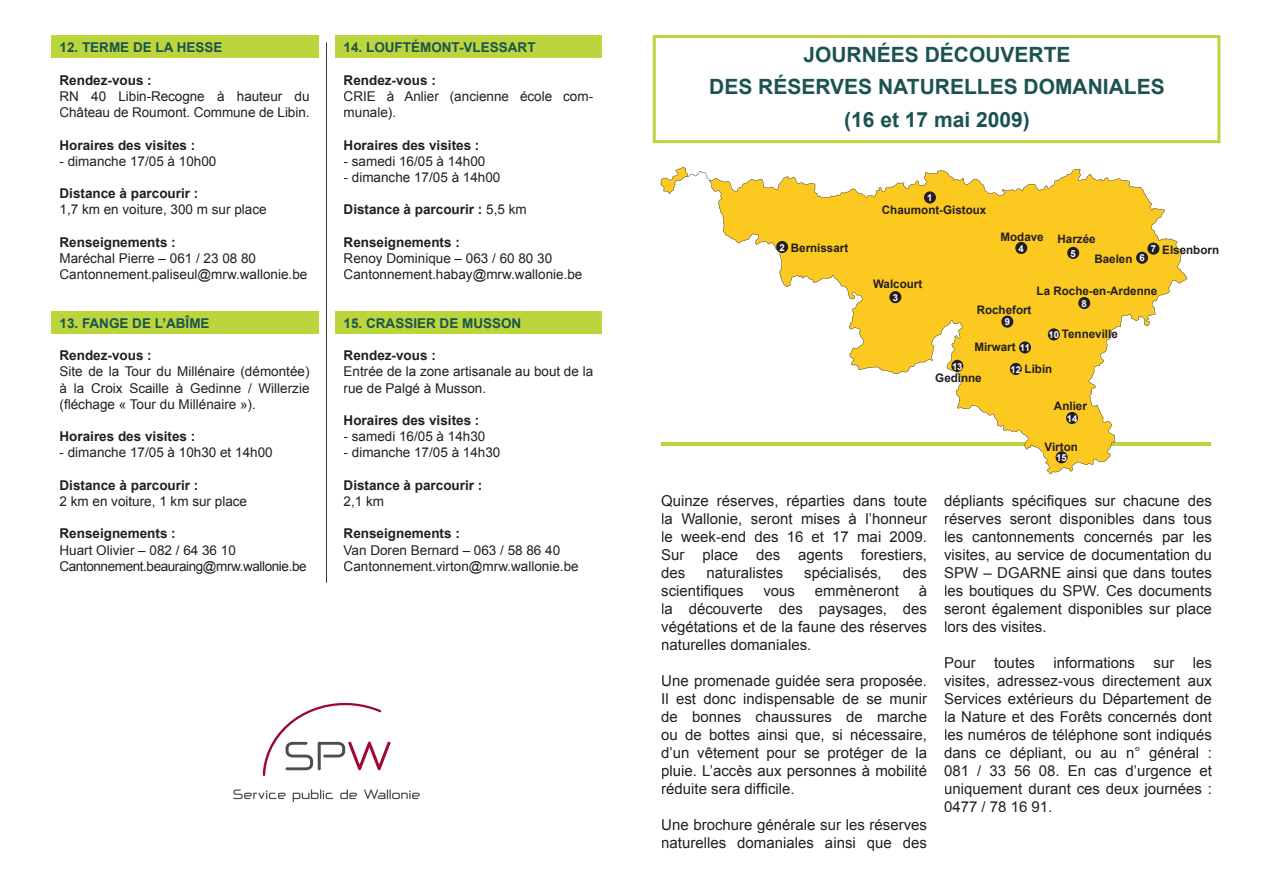
<style>
.page{position:relative;width:1263px;height:893px;background:#fff}
.page>*{position:absolute;margin:0;border:0;box-sizing:border-box;transform-origin:0 0}
.t1{font:700 21px/32.4px "Arial";color:#1b5351;text-align:center}
.t2{font:15px/18px "Arial";color:#231f20;text-align:justify}
.t3{font:13.5px/16.2px "Arial";color:#231f20}
.t4{font:700 13.5px "Arial";color:#231f20}
.t5{font:700 13.5px "Arial";color:#1b5351}
.t6{font:13.5px/16.2px "Arial";letter-spacing:-.03em;color:#231f20}
.t7{font:700 11.7px "Arial";color:#231f20}
.t8{font:700 9.6px "Arial";color:#fff}
.s1{font-weight:400}
</style>
<div class="page">
<hr style="left:653px;top:37px;width:3px;height:105px;background:#bcd53d">
<hr style="left:654px;top:140px;width:565px;height:3px;background:#bcd53d">
<hr style="left:1217px;top:37px;width:3px;height:105px;background:#bcd53d">
<hr style="left:654px;top:35px;width:565px;height:3px;background:#bcd53d">
<hr style="left:661px;top:443px;width:549px;height:3px;background:#bcd53d">
<div style="left:51px;top:35px;width:267px;height:23px;background:#bcd53d"></div>
<div style="left:51px;top:311px;width:267px;height:22px;background:#bcd53d"></div>
<div style="left:335px;top:35px;width:267px;height:23px;background:#bcd53d"></div>
<div style="left:335px;top:311px;width:267px;height:22px;background:#bcd53d"></div>
<svg style="left:660px;top:167px;width:49px;height:27px"></svg>
<svg style="left:709px;top:169px;width:478px;height:305px;fill:#fbc923"></svg>
<div style="left:924px;top:191px;width:12px;height:13px;background:#231f20;border-radius:50%"></div>
<div style="left:776px;top:241px;width:12px;height:12px;background:#231f20;border-radius:50%"></div>
<div style="left:889px;top:291px;width:12px;height:12px;background:#231f20;border-radius:50%"></div>
<div style="left:1015px;top:242px;width:12px;height:12px;background:#231f20;border-radius:50%"></div>
<div style="left:1067px;top:247px;width:12px;height:12px;background:#231f20;border-radius:50%"></div>
<div style="left:1136px;top:252px;width:12px;height:12px;background:#231f20;border-radius:50%"></div>
<div style="left:1147px;top:243px;width:12px;height:12px;background:#231f20;border-radius:50%"></div>
<div style="left:1078px;top:297px;width:12px;height:12px;background:#231f20;border-radius:50%"></div>
<div style="left:1001px;top:316px;width:12px;height:12px;background:#231f20;border-radius:50%"></div>
<div style="left:1048px;top:328px;width:12px;height:12px;background:#231f20;border-radius:50%"></div>
<div style="left:1019px;top:341px;width:12px;height:12px;background:#231f20;border-radius:50%"></div>
<div style="left:1010px;top:363px;width:12px;height:12px;background:#231f20;border-radius:50%"></div>
<div style="left:951px;top:360px;width:12px;height:12px;background:#231f20;border-radius:50%"></div>
<div style="left:1066px;top:412px;width:12px;height:12px;background:#231f20;border-radius:50%"></div>
<div style="left:1055px;top:451px;width:12px;height:12px;background:#231f20;border-radius:50%"></div>
<svg style="left:326px;top:43px;width:1px;height:540px"></svg>
<svg style="left:263px;top:702px;width:127px;height:74px"></svg>
<svg style="left:233px;top:789px;width:53px;height:10px"></svg>
<svg style="left:293px;top:789px;width:40px;height:13px"></svg>
<svg style="left:340px;top:789px;width:17px;height:10px"></svg>
<svg style="left:364px;top:789px;width:56px;height:10px"></svg>
<p class="t5" style="left:60px;top:39px;width:165px">12. TERME DE LA HESSE</p>
<p class="t4" style="left:60px;top:71px;width:94px">Rendez-vous :</p>
<p class="t3" style="left:60px;top:88px;width:251px">RN 40 Libin-Recogne à hauteur du<br>Château de Roumont. Commune de Libin.</p>
<p class="t4" style="left:60px;top:136px;width:137px">Horaires des visites :</p>
<p class="t3" style="left:60px;top:153px;width:158px">- dimanche 17/05 à 10h00</p>
<p class="t4" style="left:60px;top:185px;width:140px">Distance à parcourir :</p>
<p class="t3" style="left:60px;top:202px;width:209px">1,7 km en voiture, 300 m sur place</p>
<p class="t4" style="left:60px;top:233px;width:118px">Renseignements :</p>
<p class="t3" style="left:60px;top:250px;width:249px">Maréchal Pierre – 061 / 23 08 80<br>Cantonnement.paliseul@mrw.wallonie.be</p>
<p class="t5" style="left:60px;top:314px;width:152px">13. FANGE DE L’ABÎME</p>
<p class="t4" style="left:60px;top:347px;width:94px">Rendez-vous :</p>
<p class="t3" style="left:60px;top:364px;width:252px;text-align:justify">Site de la Tour du Millénaire (démontée) à la Croix Scaille à Gedinne / Willerzie (fléchage « Tour du Millénaire »).</p>
<p class="t4" style="left:60px;top:428px;width:137px">Horaires des visites :</p>
<p class="t3" style="left:60px;top:445px;width:215px">- dimanche 17/05 à 10h30 et 14h00</p>
<p class="t4" style="left:60px;top:476px;width:140px">Distance à parcourir :</p>
<p class="t3" style="left:60px;top:493px;width:189px">2 km en voiture, 1 km sur place</p>
<p class="t4" style="left:60px;top:525px;width:118px">Renseignements :</p>
<p class="t6" style="left:60px;top:542px;width:249px">Huart Olivier – 082 / 64 36 10<br>Cantonnement.beauraing@mrw.wallonie.be</p>
<p class="t5" style="left:344px;top:39px;width:194px">14. LOUFTÉMONT-VLESSART</p>
<p class="t4" style="left:344px;top:71px;width:94px">Rendez-vous :</p>
<p class="t3" style="left:344px;top:88px;width:251px">CRIE à Anlier (ancienne école com&shy;munale).</p>
<p class="t4" style="left:344px;top:136px;width:137px">Horaires des visites :</p>
<p class="t3" style="left:344px;top:153px;width:143px">- samedi 16/05 à 14h00</p>
<p class="t3" style="left:344px;top:169px;width:158px">- dimanche 17/05 à 14h00</p>
<p class="t4" style="left:344px;top:201px;width:185px">Distance à parcourir : <span class="s1">5,5 km</span></p>
<p class="t4" style="left:344px;top:233px;width:118px">Renseignements :</p>
<p class="t3" style="left:344px;top:250px;width:240px">Renoy Dominique – 063 / 60 80 30<br>Cantonnement.habay@mrw.wallonie.be</p>
<p class="t5" style="left:344px;top:314px;width:179px">15. CRASSIER DE MUSSON</p>
<p class="t4" style="left:344px;top:347px;width:94px">Rendez-vous :</p>
<p class="t3" style="left:344px;top:364px;width:251px">Entrée de la zone artisanale au bout de la rue de Palgé à Musson.</p>
<p class="t4" style="left:344px;top:411px;width:137px">Horaires des visites :</p>
<p class="t3" style="left:344px;top:428px;width:143px">- samedi 16/05 à 14h30</p>
<p class="t3" style="left:344px;top:445px;width:158px">- dimanche 17/05 à 14h30</p>
<p class="t4" style="left:344px;top:476px;width:140px">Distance à parcourir :</p>
<p class="t3" style="left:344px;top:493px;width:42px">2,1 km</p>
<p class="t4" style="left:344px;top:525px;width:118px">Renseignements :</p>
<p class="t3" style="left:344px;top:542px;width:237px">Van Doren Bernard – 063 / 58 86 40<br>Cantonnement.virton@mrw.wallonie.be</p>
<h1 class="t1" style="left:709px;top:39px;width:457px">JOURNÉES DÉCOUVERTE<br>DES RÉSERVES NATURELLES DOMANIALES (16 et 17 mai 2009)</h1>
<p class="t8" style="left:927px;top:191px;width:7px">1</p>
<p class="t7" style="left:791px;top:240px;width:59px">Bernissart</p>
<p class="t8" style="left:779px;top:241px;width:7px">2</p>
<p class="t7" style="left:882px;top:202px;width:106px">Chaumont-Gistoux</p>
<p class="t7" style="left:873px;top:277px;width:51px">Walcourt</p>
<p class="t8" style="left:893px;top:291px;width:7px">3</p>
<p class="t7" style="left:1000px;top:229px;width:45px">Modave</p>
<p class="t7" style="left:1057px;top:232px;width:40px">Harzée</p>
<p class="t8" style="left:1018px;top:242px;width:7px">4</p>
<p class="t7" style="left:1162px;top:242px;width:58px">Elsenborn</p>
<p class="t8" style="left:1151px;top:243px;width:7px">7</p>
<p class="t8" style="left:1070px;top:247px;width:7px">5</p>
<p class="t8" style="left:1139px;top:252px;width:7px">6</p>
<p class="t7" style="left:1094px;top:251px;width:40px">Baelen</p>
<p class="t7" style="left:1036px;top:283px;width:122px">La Roche-en-Ardenne</p>
<p class="t7" style="left:977px;top:302px;width:56px">Rochefort</p>
<p class="t8" style="left:1005px;top:316px;width:7px">9</p>
<p class="t7" style="left:974px;top:339px;width:43px">Mirwart</p>
<p class="t8" style="left:1020px;top:341px;width:12px">11</p>
<p class="t8" style="left:1081px;top:297px;width:7px">8</p>
<p class="t7" style="left:1062px;top:326px;width:57px">Tenneville</p>
<p class="t8" style="left:1048px;top:328px;width:12px">10</p>
<p class="t8" style="left:952px;top:360px;width:12px">13</p>
<p class="t7" style="left:935px;top:370px;width:48px">Gedinne</p>
<p class="t7" style="left:1024px;top:361px;width:29px">Libin</p>
<p class="t8" style="left:1010px;top:363px;width:12px">12</p>
<p class="t7" style="left:1054px;top:398px;width:34px">Anlier</p>
<p class="t7" style="left:1044px;top:439px;width:35px">Virton</p>
<p class="t8" style="left:1067px;top:412px;width:12px">14</p>
<p class="t2" style="left:661px;top:491px;width:267px">Quinze réserves, réparties dans toute la Wallonie, seront mises à l’honneur le week-end des 16 et 17 mai 2009.<br>Sur place des agents forestiers, des</p>
<p class="t2" style="left:706px;top:563px;width:78px">naturalistes</p>
<p class="t2" style="left:804px;top:563px;width:79px">spécialisés,</p>
<p class="t2" style="left:903px;top:563px;width:26px">des</p>
<p class="t2" style="left:661px;top:581px;width:84px">scientifiques</p>
<p class="t2" style="left:763px;top:581px;width:33px">vous</p>
<p class="t2" style="left:815px;top:581px;width:86px">emmèneront</p>
<p class="t2" style="left:661px;top:581px;width:267px;text-indent:257px">à la découverte des paysages, des végétations et de la faune des réserves naturelles domaniales.</p>
<p class="t2" style="left:661px;top:671px;width:267px">Une promenade guidée sera proposée.<br>Il est donc indispensable de se munir de bonnes chaussures de marche ou de bottes ainsi que, si nécessaire, d’un vêtement pour se protéger de la pluie. L’accès aux personnes à mobilité réduite sera difficile.</p>
<p class="t2" style="left:661px;top:815px;width:267px">Une brochure générale sur les réserves naturelles domaniales ainsi que des</p>
<p class="t8" style="left:1056px;top:451px;width:12px">15</p>
<p class="t2" style="left:944px;top:491px;width:269px">dépliants spécifiques sur chacune des réserves seront disponibles dans tous les cantonnements concernés par les visites, au service de documentation du SPW – DGARNE ainsi que dans toutes les boutiques du SPW. Ces documents seront également disponibles sur place lors des visites.</p>
<p class="t2" style="left:944px;top:653px;width:269px">Pour toutes informations sur les visites, adressez-vous directement aux Services extérieurs du Département de la Nature et des Forêts concernés dont les numéros de téléphone sont indiqués dans ce dépliant, ou au n° général :<br>081 / 33 56 08. En cas d’urgence et uniquement durant ces deux journées :<br>0477 / 78 16 91.</p>
</div>
